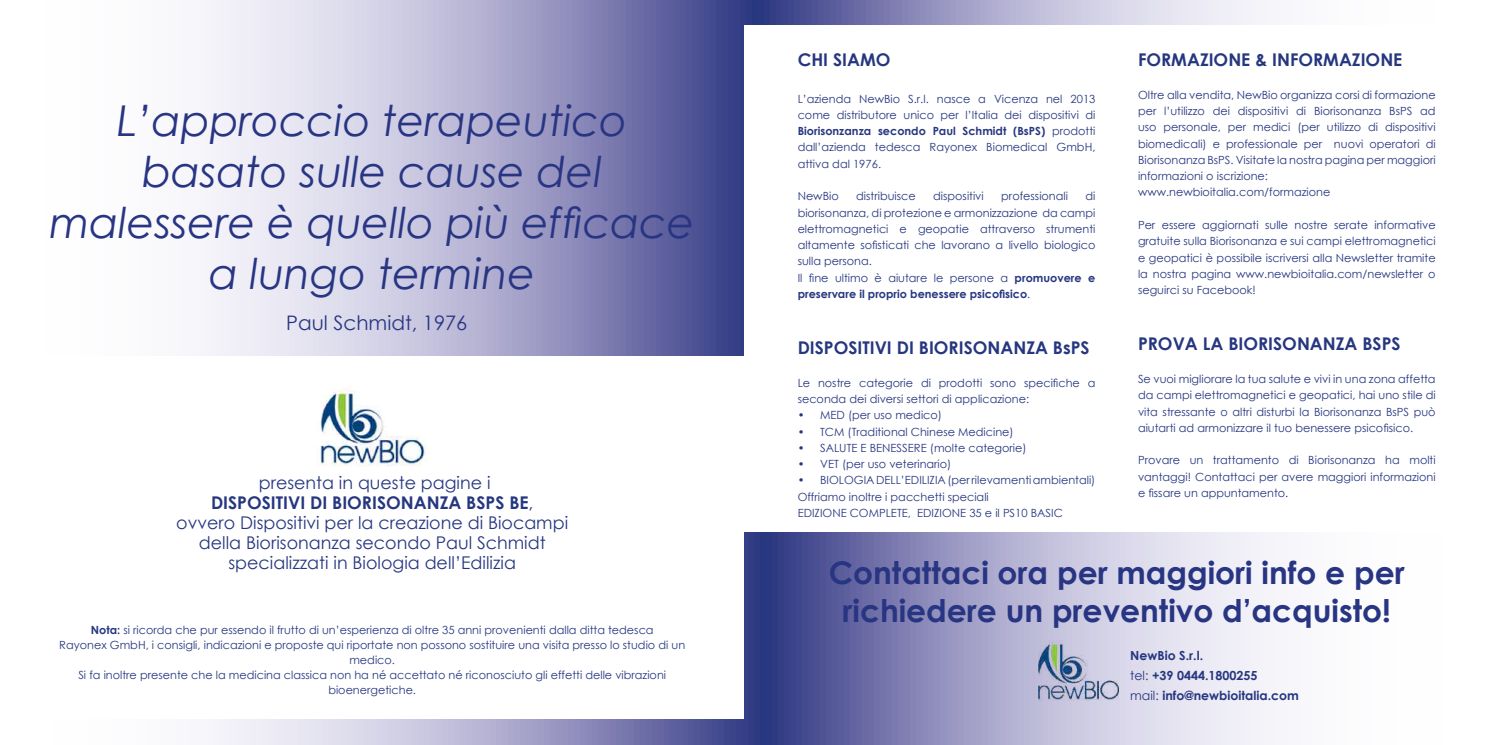
<style>
.page{position:relative;width:1489px;height:745px;background:#fff}
.page>*{position:absolute;margin:0;border:0;box-sizing:border-box;transform-origin:0 0}
.t1{font:700 43.75px "Century Gothic";color:#283583}
.t2{font:italic 42.5px/51px "Century Gothic";color:#283583;text-align:center}
.t3{font:700 31.25px/37.5px "Century Gothic";color:#283583;text-align:center}
.t4{font:20px "Century Gothic";color:#283583}
.t5{font:17.5px/20px "Century Gothic";color:#263780;text-align:center}
.t6{font:700 17.5px "Century Gothic";color:#263780}
.t7{font:700 12.5px/20px "Century Gothic";color:#263780}
.t8{font:11.25px/16.2px "Century Gothic";color:#263780}
.s1{font-weight:700}
.s2{font-weight:400}
</style>
<div class="page">
<svg style="left:205px;top:0;width:1063px;height:146px"></svg>
<svg style="left:205px;top:146px;width:539px;height:209px"></svg>
<svg style="left:213px;top:532px;width:1064px;height:212px"></svg>
<div style="left:0;top:406px;width:743px;height:312px;background:#fff"></div>
<div style="left:744px;top:26px;width:744px;height:146px;background:#fff"></div>
<img style="left:320px;top:385px;width:107px;height:81px">
<img style="left:1028px;top:631px;width:90px;height:90px">
<h2 class="t2" style="left:50px;top:94px;width:646px">L’approccio terapeutico basato sulle cause del malessere è quello più efficace a lungo termine</h2>
<h3 class="t4" style="left:286px;top:308px;width:182px">Paul Schmidt, 1976</h3>
<h3 class="t5" style="left:176px;top:471px;width:393px">presenta in queste pagine i<br><span class="s1">DISPOSITIVI DI BIORISONANZA BSPS BE</span>,<br>ovvero Dispositivi per la creazione di Biocampi della Biorisonanza secondo Paul Schmidt specializzati in Biologia dell’Edilizia</h3>
<p class="t8" style="left:59px;top:621px;width:627px;line-height:15px;text-align:center"><span class="s1">Nota:</span> si ricorda che pur essendo il frutto di un’esperienza di oltre 35 anni provenienti dalla ditta tedesca<br>Rayonex GmbH, i consigli, indicazioni e proposte qui riportate non possono sostituire una visita presso lo studio di un medico.<br>Si fa inoltre presente che la medicina classica non ha né accettato né riconosciuto gli effetti delle vibrazioni bioenergetiche.</p>
<h3 class="t6" style="left:797px;top:47px;width:94px">CHI SIAMO</h3>
<p class="t8" style="left:797px;top:90px;width:299px;text-align:justify">L’azienda NewBio S.r.l. nasce a Vicenza nel 2013 come distributore unico per l’Italia dei dispositivi di <span class="s1">Biorisonzanza secondo Paul Schmidt (BsPS)</span> prodotti dall’azienda tedesca Rayonex Biomedical GmbH, attiva dal 1976.</p>
<p class="t8" style="left:797px;top:188px;width:43px">NewBio</p>
<p class="t8" style="left:856px;top:188px;width:61px">distribuisce</p>
<p class="t8" style="left:933px;top:188px;width:52px">dispositivi</p>
<p class="t8" style="left:1001px;top:188px;width:68px">professionali</p>
<h3 class="t6" style="left:1137px;top:47px;width:266px">FORMAZIONE &amp; INFORMAZIONE</h3>
<p class="t8" style="left:1137px;top:86px;width:299px">Oltre alla vendita, NewBio organizza corsi di formazione per l’utilizzo dei dispositivi di Biorisonanza BsPS ad uso personale, per medici (per utilizzo di dispositivi biomedicali) e professionale per nuovi operatori di Biorisonanza BsPS. Visitate la nostra pagina per maggiori informazioni o iscrizione: www.newbioitalia.com/formazione</p>
<p class="t8" style="left:1137px;top:216px;width:299px;text-align:justify">Per essere aggiornati sulle nostre serate informative gratuite sulla Biorisonanza e sui campi elettromagnetici e geopatici è possibile iscriversi alla Newsletter tramite la nostra pagina www.newbioitalia.com/newsletter o seguirci su Facebook!</p>
<h1 class="t1" style="left:1011px;top:89px;width:212px">Chi siamo</h1>
<p class="t8" style="left:797px;top:188px;width:299px;text-indent:288px">di biorisonanza, di protezione e armonizzazione da campi elettromagnetici e geopatie attraverso strumenti altamente sofisticati che lavorano a livello biologico sulla persona.<br>Il fine ultimo è aiutare le persone a <span class="s1">promuovere e preservare il proprio benessere psicofisico</span>.</p>
<h3 class="t6" style="left:797px;top:334px;width:293px">DISPOSITIVI DI BIORISONANZA BsPS</h3>
<p class="t8" style="left:797px;top:374px;width:299px">Le nostre categorie di prodotti sono specifiche a seconda dei diversi settori di applicazione:</p>
<p class="t8" style="left:797px;top:406px;width:146px">• MED (per uso medico)</p>
<p class="t8" style="left:797px;top:423px;width:217px">• TCM (Traditional Chinese Medicine)</p>
<p class="t8" style="left:797px;top:439px;width:230px">• SALUTE E BENESSERE (molte categorie)</p>
<p class="t8" style="left:797px;top:455px;width:155px">• VET (per uso veterinario)</p>
<p class="t8" style="left:797px;top:471px;width:299px">• BIOLOGIA DELL’EDILIZIA (per rilevamenti ambientali)<br>Offriamo inoltre i pacchetti speciali<br>EDIZIONE COMPLETE, EDIZIONE 35 e il PS10 BASIC</p>
<h3 class="t6" style="left:1137px;top:330px;width:264px">PROVA LA BIORISONANZA BSPS</h3>
<p class="t8" style="left:1137px;top:370px;width:299px;text-align:justify">Se vuoi migliorare la tua salute e vivi in una zona affetta da campi elettromagnetici e geopatici, hai uno stile di vita stressante o altri disturbi la Biorisonanza BsPS può aiutarti ad armonizzare il tuo benessere psicofisico.</p>
<p class="t8" style="left:1137px;top:451px;width:299px;text-align:justify">Provare un trattamento di Biorisonanza ha molti vantaggi! Contattaci per avere maggiori informazioni e fissare un appuntamento.</p>
<h3 class="t3" style="left:828px;top:552px;width:577px">Contattaci ora per maggiori info e per richiedere un preventivo d’acquisto!</h3>
<p class="t7" style="left:1130px;top:644px;width:170px">NewBio S.r.l.<br><span class="s2">tel:</span> +39 0444.1800255<br><span class="s2">mail:</span> info@newbioitalia.com</p>
</div>
